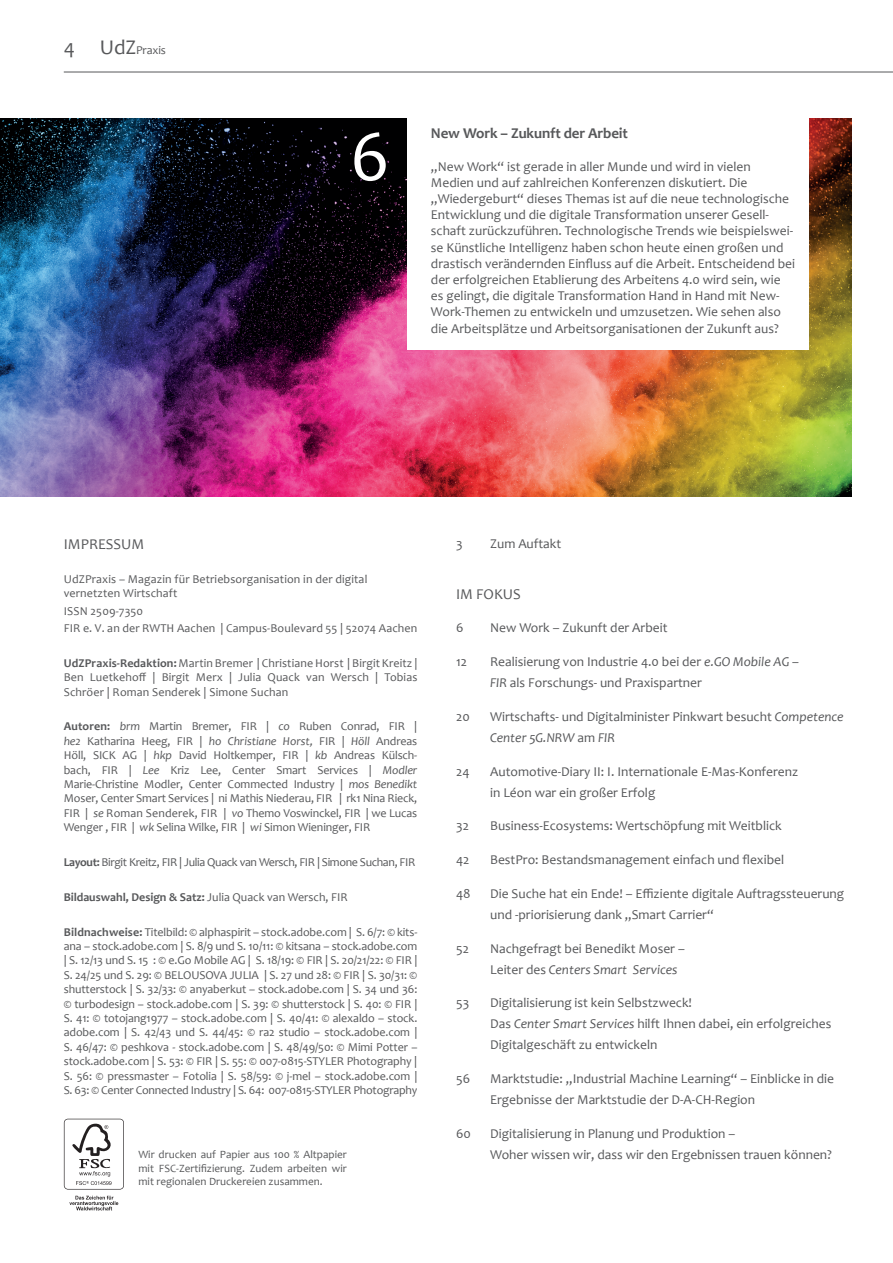
<style>
.page{position:relative;width:893px;height:1263px;background:#fff}
.page>*{position:absolute;margin:0;border:0;box-sizing:border-box;transform-origin:0 0}
.t1{font:72px "Candara";color:#fff}
.t2{font:700 15px "Candara";letter-spacing:-.01em;color:#57585a}
.t3{font:15px "Candara";color:#57585a}
.t4{font:13.5px/16.2px "Candara";color:#57585a}
.t5{font:12px/14.4px "Candara";letter-spacing:.01em;color:#57585a;text-align:justify}
.t6{font:12px "Candara";letter-spacing:-.03em;color:#57585a}
.t7{font:700 12px "Candara";color:#57585a}
.t8{font:11.1px/13.4px "Candara";color:#57585a}
.s1{font-size:21px}
.s2{font-weight:700}
.s3{font-style:italic}
.s4{font-weight:400}
</style>
<div class="page">
<hr style="left:64px;top:72px;width:829px;height:1px;background:#57585a">
<img style="left:0;top:119px;width:851px;height:377px">
<div style="left:408px;top:117px;width:401px;height:232px;background:#fff"></div>
<svg style="left:64px;top:1119px;width:60px;height:91px"></svg>
<p class="t5" style="left:64px;top:42px;width:104px"><span class="s1">4 UdZ</span>Praxis</p>
<h1 class="t1" style="left:350px;top:111px;width:41px">6</h1>
<p class="t2" style="left:431px;top:124px;width:198px">New Work – Zukunft der Arbeit</p>
<p class="t4" style="left:431px;top:158px;width:366px">„New Work“ ist gerade in aller Munde und wird in vielen Medien und auf zahlreichen Konferenzen diskutiert. Die „Wiedergeburt“ dieses Themas ist auf die neue technologische Entwicklung und die digitale Transformation unserer Gesell&shy;schaft zurückzuführen. Technologische Trends wie beispielswei&shy;se Künstliche Intelligenz haben schon heute einen großen und drastisch verändernden Einfluss auf die Arbeit. Entscheidend bei der erfolgreichen Etablierung des Arbeitens 4.0 wird sein, wie es gelingt, die digitale Transformation Hand in Hand mit New-Work-Themen zu entwickeln und umzusetzen. Wie sehen also die Arbeitsplätze und Arbeitsorganisationen der Zukunft aus?</p>
<p class="t3" style="left:64px;top:535px;width:82px">IMPRESSUM</p>
<p class="t5" style="left:64px;top:572px;width:305px">UdZPraxis – Magazin für Betriebsorganisation in der digital vernetzten Wirtschaft</p>
<p class="t5" style="left:64px;top:602px;width:355px;line-height:17.4px">ISSN 2509-7350<br>FIR e. V. an der RWTH Aachen | Campus-Boulevard 55 | 52074 Aachen</p>
<p class="t5" style="left:64px;top:656px;width:355px"><span class="s2">UdZPraxis-Redaktion:</span> Martin Bremer | Christiane Horst | Birgit Kreitz | Ben Luetkehoff | Birgit Merx | Julia Quack van Wersch | Tobias Schröer | Roman Senderek | Simone Suchan</p>
<p class="t5" style="left:64px;top:719px;width:355px"><span class="s2">Autoren:</span> <span class="s3">brm</span> Martin Bremer, FIR | <span class="s3">co</span> Ruben Conrad, FIR | <span class="s3">he2</span> Katharina Heeg, FIR | <span class="s3">ho Christiane Horst,</span> FIR | <span class="s3">Höll</span> Andreas Höll, SICK AG | <span class="s3">hkp</span> David Holtkemper, FIR | <span class="s3">kb</span> Andreas Külsch&shy;bach, FIR | <span class="s3">Lee</span> Kriz Lee, Center Smart Services | <span class="s3">Modler </span>Marie-Christine Modler, Center Commected Industry | <span class="s3">mos Benedikt </span>Moser, Center Smart Services | ni Mathis Niederau, FIR | rk1 Nina Rieck, FIR | <span class="s3">se</span> Roman Senderek, FIR | <span class="s3">vo</span> Themo Voswinckel, FIR | we Lucas Wenger , FIR | <span class="s3">wk</span> Selina Wilke, FIR | <span class="s3">wi</span> Simon Wieninger, FIR</p>
<p class="t6" style="left:64px;top:855px;width:353px"><span class="s2">Layout:</span> Birgit Kreitz, FIR | Julia Quack van Wersch, FIR | Simone Suchan, FIR</p>
<p class="t7" style="left:64px;top:889px;width:285px">Bildauswahl, Design &amp; Satz: <span class="s4">Julia Quack van Wersch, FIR</span></p>
<p class="t5" style="left:64px;top:924px;width:355px"><span class="s2">Bildnachweise:</span> Titelbild: © alphaspirit – stock.adobe.com | S. 6/7: © kits&shy;ana – stock.adobe.com | S. 8/9 und S. 10/11: © kitsana – stock.adobe.com | S. 12/13 und S. 15 : © e.Go Mobile AG | S. 18/19: © FIR | S. 20/21/22: © FIR | S. 24/25 und S. 29: © BELOUSOVA JULIA | S. 27 und 28: © FIR | S. 30/31: © shutterstock | S. 32/33: © anyaberkut – stock.adobe.com | S. 34 und 36: © turbodesign – stock.adobe.com | S. 39: © shutterstock | S. 40: © FIR | S. 41: © totojang1977 – stock.adobe.com | S. 40/41: © alexaldo – stock. adobe.com | S. 42/43 und S. 44/45: © ra2 studio – stock.adobe.com | S. 46/47: © peshkova - stock.adobe.com | S. 48/49/50: © Mimi Potter – stock.adobe.com | S. 53: © FIR | S. 55: © 007-0815-STYLER Photography | S. 56: © pressmaster – Fotolia | S. 58/59: © j-mel – stock.adobe.com | S. 63: © Center Connected Industry | S. 64: 007-0815-STYLER Photography</p>
<p class="t4" style="left:456px;top:535px;width:8px">3</p>
<p class="t4" style="left:490px;top:535px;width:73px">Zum Auftakt</p>
<p class="t3" style="left:456px;top:584px;width:66px">IM FOKUS</p>
<p class="t4" style="left:456px;top:620px;width:9px">6</p>
<p class="t4" style="left:490px;top:620px;width:179px">New Work – Zukunft der Arbeit</p>
<p class="t4" style="left:456px;top:653px;width:12px">12</p>
<p class="t4" style="left:490px;top:651px;width:310px;line-height:21px">Realisierung von Industrie 4.0 bei der <span class="s3">e.GO Mobile AG</span> –<br><span class="s3">FIR</span> als Forschungs- und Praxispartner</p>
<p class="t4" style="left:456px;top:708px;width:15px">20</p>
<p class="t4" style="left:490px;top:706px;width:355px;line-height:21px">Wirtschafts- und Digitalminister Pinkwart besucht <span class="s3">Competence<br>Center 5G.NRW</span> am <span class="s3">FIR</span></p>
<p class="t4" style="left:456px;top:763px;width:15px">24</p>
<p class="t4" style="left:490px;top:761px;width:310px;line-height:21px">Automotive-Diary II: I. Internationale E-Mas-Konferenz in Léon war ein großer Erfolg</p>
<p class="t4" style="left:456px;top:818px;width:14px">32</p>
<p class="t4" style="left:490px;top:818px;width:293px">Business-Ecosystems: Wertschöpfung mit Weitblick</p>
<p class="t4" style="left:456px;top:851px;width:15px">42</p>
<p class="t4" style="left:490px;top:851px;width:296px">BestPro: Bestandsmanagement einfach und flexibel</p>
<p class="t4" style="left:456px;top:885px;width:16px">48</p>
<p class="t4" style="left:490px;top:883px;width:356px;line-height:21px">Die Suche hat ein Ende! – Effiziente digitale Auftragssteuerung und -priorisierung dank „Smart Carrier“</p>
<p class="t4" style="left:456px;top:940px;width:14px">52</p>
<p class="t4" style="left:490px;top:938px;width:196px;line-height:21px">Nachgefragt bei Benedikt Moser –<br>Leiter des <span class="s3">Centers Smart Services</span></p>
<p class="t4" style="left:456px;top:995px;width:15px">53</p>
<p class="t4" style="left:490px;top:992px;width:343px;line-height:21px">Digitalisierung ist kein Selbstzweck!<br>Das <span class="s3">Center Smart Services</span> hilft Ihnen dabei, ein erfolgreiches<br>Digitalgeschäft zu entwickeln</p>
<p class="t4" style="left:456px;top:1071px;width:16px">56</p>
<p class="t4" style="left:490px;top:1068px;width:345px;line-height:21px">Marktstudie: „Industrial Machine Learning“ – Einblicke in die<br>Ergebnisse der Marktstudie der D-A-CH-Region</p>
<p class="t4" style="left:456px;top:1125px;width:16px">60</p>
<p class="t4" style="left:490px;top:1125px;width:247px">Digitalisierung in Planung und Produktion –</p>
<p class="t8" style="left:138px;top:1148px;width:210px">Wir drucken auf Papier aus 100 % Altpapier</p>
<p class="t4" style="left:490px;top:1146px;width:343px">Woher wissen wir, dass wir den Ergebnissen trauen können?</p>
<p class="t8" style="left:138px;top:1161px;width:210px">mit FSC-Zertifizierung. Zudem arbeiten wir mit regionalen Druckereien zusammen.</p>
</div>
